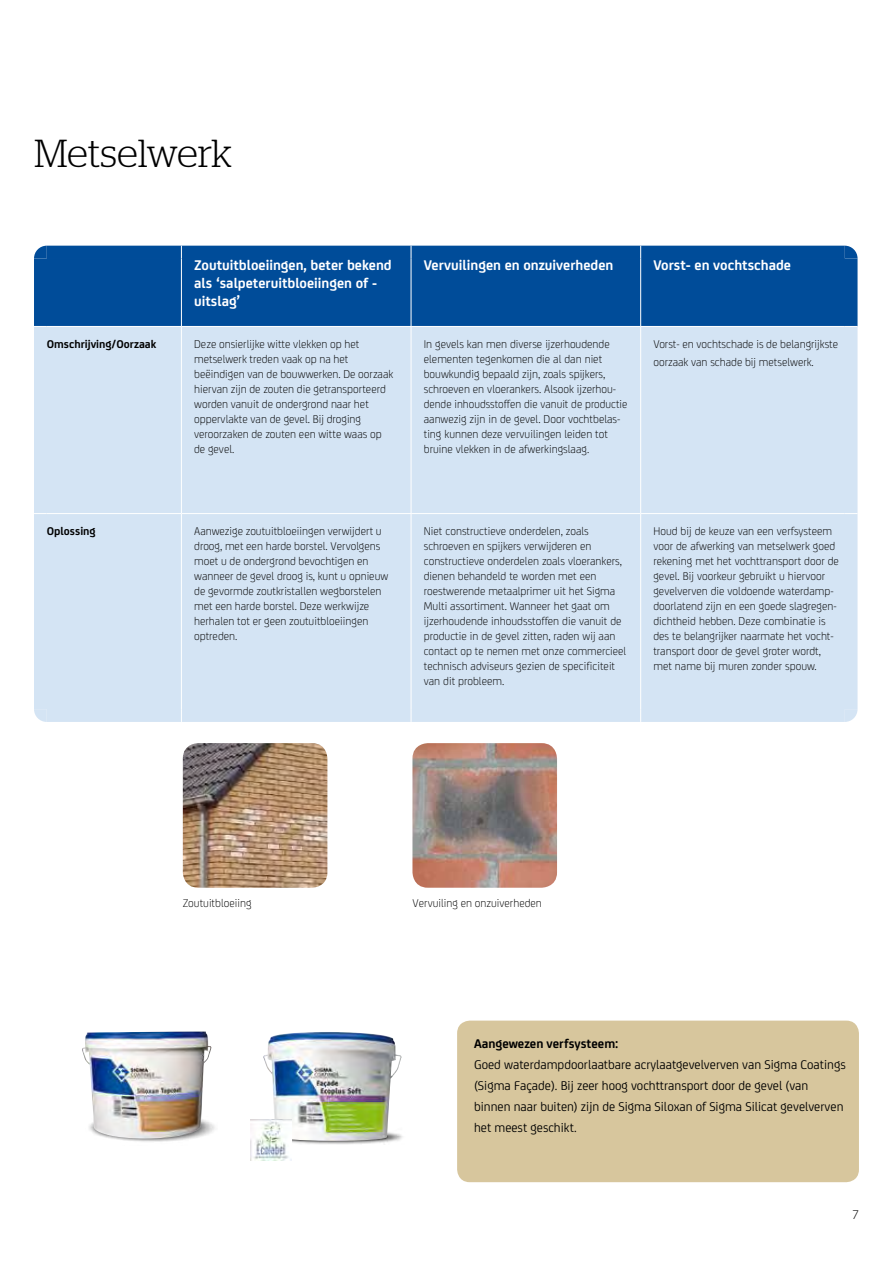
<style>
.page{position:relative;width:893px;height:1263px;background:#fff}
.page>*{position:absolute;margin:0;border:0;box-sizing:border-box;transform-origin:0 0}
.t1{font:300 39px "Stag";color:#000}
.t2{font:700 15px/18px "FS Joey";color:#fff}
.t3{font:13.5px/21px "FS Joey";color:#000}
.t4{font:700 13.5px "FS Joey";color:#000}
.t5{font:300 13.5px "FS Joey";color:#000}
.t6{font:300 12px/15px "FS Joey";color:#000}
.t7{font:700 12px "FS Joey";color:#000}
</style>
<div class="page">
<div style="left:457px;top:1020px;width:402px;height:162px;background:#d7c69d;border-radius:13px"></div>
<img style="left:412px;top:743px;width:145px;height:145px">
<img style="left:183px;top:743px;width:144px;height:145px">
<div style="left:34px;top:246px;width:823px;height:80px;background:#004c99"></div>
<div style="left:34px;top:327px;width:823px;height:395px;background:#d4e4f4"></div>
<svg style="left:181px;top:246px;width:1px;height:12px"></svg>
<svg style="left:411px;top:246px;width:1px;height:12px"></svg>
<hr style="left:181px;top:258px;width:1px;height:68px;background:#fff">
<hr style="left:411px;top:258px;width:1px;height:68px;background:#fff">
<hr style="left:181px;top:327px;width:1px;height:186px;background:#fff">
<hr style="left:411px;top:327px;width:1px;height:186px;background:#fff">
<hr style="left:181px;top:514px;width:1px;height:195px;background:#fff">
<hr style="left:411px;top:514px;width:1px;height:195px;background:#fff">
<svg style="left:181px;top:709px;width:1px;height:13px"></svg>
<svg style="left:411px;top:709px;width:1px;height:13px"></svg>
<svg style="left:34px;top:513px;width:13px;height:1px"></svg>
<hr style="left:47px;top:513px;width:134px;height:1px;background:#fff">
<hr style="left:181px;top:513px;width:230px;height:1px;background:#fff">
<hr style="left:411px;top:513px;width:230px;height:1px;background:#fff">
<hr style="left:641px;top:513px;width:204px;height:1px;background:#fff">
<svg style="left:845px;top:513px;width:12px;height:1px"></svg>
<svg style="left:640px;top:246px;width:1px;height:12px"></svg>
<hr style="left:640px;top:258px;width:1px;height:68px;background:#fff">
<hr style="left:640px;top:327px;width:1px;height:186px;background:#fff">
<hr style="left:640px;top:514px;width:1px;height:195px;background:#fff">
<svg style="left:640px;top:709px;width:1px;height:13px"></svg>
<svg style="left:34px;top:246px;width:13px;height:12px"></svg>
<svg style="left:845px;top:246px;width:12px;height:12px"></svg>
<svg style="left:34px;top:709px;width:13px;height:13px"></svg>
<svg style="left:845px;top:709px;width:12px;height:13px"></svg>
<img style="left:263px;top:1032px;width:138px;height:109px">
<img style="left:251px;top:1120px;width:40px;height:40px">
<img style="left:82px;top:1031px;width:129px;height:107px">
<h1 class="t1" style="left:34px;top:132px;width:200px">Metselwerk</h1>
<p class="t2" style="left:194px;top:255px;width:199px">Zoutuitbloeiingen, beter bekend als ‘salpeteruitbloeiingen of - uitslag’</p>
<p class="t2" style="left:424px;top:255px;width:191px">Vervuilingen en onzuiverheden</p>
<p class="t2" style="left:653px;top:255px;width:139px">Vorst- en vochtschade</p>
<p class="t7" style="left:47px;top:335px;width:111px">Omschrijving/Oorzaak</p>
<p class="t6" style="left:194px;top:336px;width:201px">Deze onsierlijke witte vlekken op het metselwerk treden vaak op na het beëindigen van de bouwwerken. De oorzaak hiervan zijn de zouten die getransporteerd worden vanuit de ondergrond naar het oppervlakte van de gevel. Bij droging veroorzaken de zouten een witte waas op de gevel.</p>
<p class="t6" style="left:424px;top:336px;width:205px">In gevels kan men diverse ijzerhoudende elementen tegenkomen die al dan niet bouwkundig bepaald zijn, zoals spijkers, schroeven en vloerankers. Alsook ijzerhou&shy;dende inhoudsstoffen die vanuit de productie aanwezig zijn in de gevel. Door vochtbelas&shy;ting kunnen deze vervuilingen leiden tot bruine vlekken in de afwerkingslaag.</p>
<p class="t6" style="left:653px;top:334px;width:186px;line-height:18px">Vorst- en vochtschade is de belangrijkste oorzaak van schade bij metselwerk.</p>
<p class="t7" style="left:47px;top:522px;width:50px">Oplossing</p>
<p class="t6" style="left:194px;top:523px;width:196px">Aanwezige zoutuitbloeiingen verwijdert u droog, met een harde borstel. Vervolgens moet u de ondergrond bevochtigen en wanneer de gevel droog is, kunt u opnieuw de gevormde zoutkristallen wegborstelen met een harde borstel. Deze werkwijze herhalen tot er geen zoutuitbloeiingen optreden.</p>
<p class="t6" style="left:424px;top:523px;width:204px">Niet constructieve onderdelen, zoals schroeven en spijkers verwijderen en constructieve onderdelen zoals vloerankers, dienen behandeld te worden met een roestwerende metaalprimer uit het Sigma Multi assortiment. Wanneer het gaat om ijzerhoudende inhoudsstoffen die vanuit de productie in de gevel zitten, raden wij aan contact op te nemen met onze commercieel technisch adviseurs gezien de specificiteit van dit probleem.</p>
<p class="t6" style="left:653px;top:523px;width:187px">Houd bij de keuze van een verfsysteem voor de afwerking van metselwerk goed rekening met het vochttransport door de gevel. Bij voorkeur gebruikt u hiervoor gevelverven die voldoende waterdamp&shy;doorlatend zijn en een goede slagregen&shy;dichtheid hebben. Deze combinatie is des te belangrijker naarmate het vocht&shy;transport door de gevel groter wordt, met name bij muren zonder spouw.</p>
<p class="t6" style="left:183px;top:894px;width:70px">Zoutuitbloeiing</p>
<p class="t6" style="left:412px;top:895px;width:131px">Vervuiling en onzuiverheden</p>
<p class="t4" style="left:474px;top:1033px;width:146px">Aangewezen verfsysteem:</p>
<p class="t3" style="left:474px;top:1053px;width:373px">Goed waterdampdoorlaatbare acrylaatgevelverven van Sigma Coatings (Sigma Façade). Bij zeer hoog vochttransport door de gevel (van binnen naar buiten) zijn de Sigma Siloxan of Sigma Silicat gevelverven het meest geschikt.</p>
<p class="t5" style="left:852px;top:1205px;width:8px">7</p>
</div>
